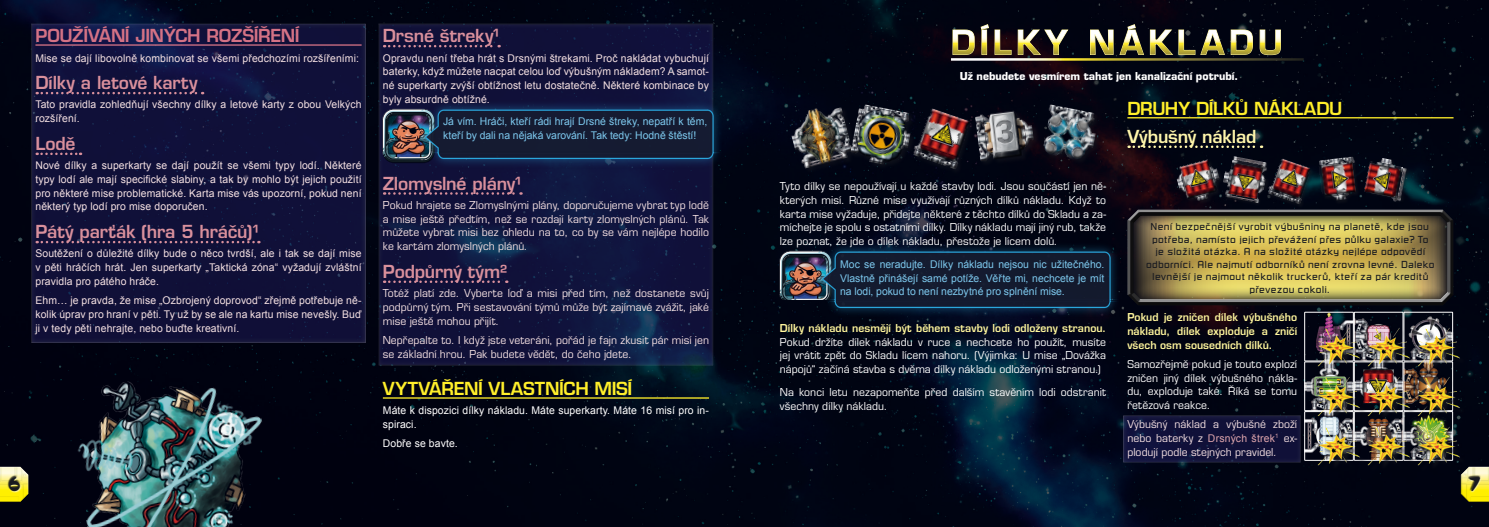
<style>
.page{position:relative;width:1489px;height:527px;background:#fff}
.page>*{position:absolute;margin:0;border:0;box-sizing:border-box;transform-origin:0 0}
.t1{font:600 32.5px "Eurostile CE";letter-spacing:.155em;color:#fff}
.t2{font:500 21.25px "Amorpheus";color:#181a20}
.t3{font:600 17.5px "Eurostile CE";letter-spacing:-.01em;color:#d9909c}
.t4{font:600 17.5px "Eurostile CE";letter-spacing:-.01em;color:#ffef2a}
.t5{font:600 17.5px "Eurostile CE";letter-spacing:-.02em;color:#d47285}
.t6{font:600 17.5px "Eurostile CE";letter-spacing:-.015em;color:#fff6ab}
.t7{font:10.62px/13.8px "Arial";letter-spacing:.01em;color:#f4e0e2;text-align:justify}
.t8{font:500 10.62px/13.8px "Eurostile CE";letter-spacing:.005em;color:#fff;text-align:justify}
.t9{font:500 10.62px/13.8px "Eurostile CE";letter-spacing:.005em;color:#f4e0e2;text-align:justify}
.t10{font:10.62px/13.8px "Arial";color:#7cc7ec;text-align:justify}
.t11{font:600 10.62px/13.8px "Eurostile CE";letter-spacing:.005em;color:#fff69d;text-align:justify}
.t12{font:10.62px/13.8px "Arial";letter-spacing:.01em;color:#fff}
.t13{font:700 10.62px "Eurostile CE";color:#fff}
.t14{font:500 10px/12.5px "Russell Square CE";letter-spacing:.03em;color:#181a20;text-align:center}
.s1{font-family:"Arial";font-weight:400;color:#dda4ac}
</style>
<div class="page">
<img style="left:0;top:0;width:1488px;height:526px">
<img style="left:64px;top:359px;width:217px;height:167px">
<svg style="left:1469px;top:465px;width:19px;height:8px"></svg>
<svg style="left:1460px;top:473px;width:28px;height:30px"></svg>
<div style="left:1467px;top:476px;width:14px;height:16px;background:#fff;opacity:.75"></div>
<div style="left:1467px;top:475px;width:14px;height:15px;background:#181a20;opacity:.75"></div>
<svg style="left:0;top:465px;width:30px;height:38px"></svg>
<div style="left:8px;top:476px;width:14px;height:16px;background:#fff;opacity:.75"></div>
<div style="left:7px;top:475px;width:14px;height:14px;background:#181a20;opacity:.75"></div>
<div style="left:378px;top:22px;width:336px;height:343px;background:#fff;opacity:.5"></div>
<img style="left:383px;top:101px;width:339px;height:51px">
<img style="left:383px;top:152px;width:339px;height:16px">
<div style="left:31px;top:22px;width:336px;height:320px;background:#101039"></div>
<img style="left:780px;top:242px;width:339px;height:75px">
<div style="left:1122px;top:413px;width:179px;height:49px;background:#fff;opacity:.5"></div>
<div style="left:790px;top:107px;width:68px;height:67px;background:#000413"></div>
<div style="left:912px;top:108px;width:63px;height:67px;background:#000312"></div>
<img style="left:785px;top:101px;width:315px;height:71px">
<hr style="left:1127px;top:117px;width:326px;height:1px;background:#ffef2a">
<svg style="left:1128px;top:145px;width:133px;height:3px"></svg>
<div style="left:1267px;top:158px;width:47px;height:50px;background:#000412"></div>
<div style="left:1364px;top:157px;width:47px;height:47px;background:#181a20;opacity:.5"></div>
<img style="left:1172px;top:154px;width:236px;height:52px">
<svg style="left:1126px;top:209px;width:328px;height:4px"></svg>
<div style="left:1126px;top:213px;width:328px;height:94px;background:#181a20;opacity:.75"></div>
<hr style="left:950px;top:58px;width:353px;height:3px;background:#fff">
<svg style="left:952px;top:29px;width:22px;height:26px"></svg>
<svg style="left:980px;top:24px;width:31px;height:31px"></svg>
<svg style="left:1017px;top:29px;width:51px;height:26px"></svg>
<svg style="left:1089px;top:29px;width:24px;height:26px"></svg>
<svg style="left:1119px;top:24px;width:24px;height:31px"></svg>
<svg style="left:1149px;top:29px;width:23px;height:26px"></svg>
<svg style="left:1178px;top:29px;width:46px;height:26px"></svg>
<svg style="left:1230px;top:29px;width:22px;height:26px"></svg>
<svg style="left:1259px;top:29px;width:21px;height:26px"></svg>
<hr style="left:35px;top:44px;width:326px;height:2px;background:#d47285">
<svg style="left:37px;top:92px;width:166px;height:2px"></svg>
<svg style="left:37px;top:152px;width:44px;height:3px"></svg>
<svg style="left:37px;top:240px;width:222px;height:3px"></svg>
<svg style="left:384px;top:45px;width:115px;height:2px"></svg>
<svg style="left:384px;top:192px;width:137px;height:2px"></svg>
<svg style="left:384px;top:280px;width:123px;height:3px"></svg>
<hr style="left:383px;top:397px;width:326px;height:1px;background:#ffef2a">
<img style="left:1305px;top:313px;width:145px;height:4px">
<div style="left:1353px;top:311px;width:50px;height:50px;border:1px solid #fff"></div>
<div style="left:1303px;top:311px;width:50px;height:50px;border:1px solid #fff"></div>
<div style="left:1403px;top:311px;width:49px;height:50px;border:1px solid #fff"></div>
<img style="left:1300px;top:317px;width:50px;height:49px">
<img style="left:1350px;top:317px;width:49px;height:49px">
<img style="left:1399px;top:317px;width:70px;height:49px">
<img style="left:1300px;top:366px;width:50px;height:50px">
<img style="left:1350px;top:366px;width:49px;height:50px">
<img style="left:1399px;top:366px;width:70px;height:50px">
<img style="left:1300px;top:416px;width:50px;height:57px">
<img style="left:1350px;top:416px;width:49px;height:57px">
<img style="left:1399px;top:416px;width:70px;height:57px">
<h3 class="t5" style="left:35px;top:25px;width:266px">POUŽÍVÁNÍ JINÝCH ROZŠÍŘENÍ</h3>
<p class="t7" style="left:35px;top:51px;width:325px">Mise se dají libovolně kombinovat se všemi předchozími rozšířeními:</p>
<h3 class="t3" style="left:35px;top:72px;width:164px">Dílky a letové karty</h3>
<p class="t7" style="left:35px;top:98px;width:327px">Tato pravidla zohledňují všechny dílky a letové karty z obou Velkých rozšíření.</p>
<h3 class="t3" style="left:35px;top:132px;width:42px">Lodě</h3>
<p class="t7" style="left:35px;top:158px;width:327px">Nové dílky a superkarty se dají použít se všemi typy lodí. Některé typy lodí ale mají specifické slabiny, a tak by mohlo být jejich použití pro některé mise problematické. Karta mise vás upozorní, pokud není některý typ lodí pro mise doporučen.</p>
<h3 class="t3" style="left:35px;top:221px;width:226px">Pátý parťák (hra 5 hráčů)¹</h3>
<p class="t7" style="left:35px;top:247px;width:327px">Soutěžení o důležité dílky bude o něco tvrdší, ale i tak se dají mise v pěti hráčích hrát. Jen superkarty „Taktická zóna“ vyžadují zvláštní pravidla pro pátého hráče.</p>
<p class="t7" style="left:35px;top:293px;width:327px">Ehm… je pravda, že mise „Ozbrojený doprovod“ zřejmě potřebuje ně&shy;kolik úprav pro hraní v pěti. Ty už by se ale na kartu mise nevešly. Buď ji v tedy pěti nehrajte, nebo buďte kreativní.</p>
<h3 class="t3" style="left:383px;top:25px;width:118px">Drsné štreky¹</h3>
<p class="t7" style="left:383px;top:51px;width:327px">Opravdu není třeba hrát s Drsnými štrekami. Proč nakládat vybuchují baterky, když můžete nacpat celou loď výbušným nákladem? A samot&shy;né superkarty zvýší obtížnost letu dostatečně. Některé kombinace by byly absurdně obtížné.</p>
<p class="t10" style="left:443px;top:115px;width:266px">Já vím. Hráči, kteří rádi hrají Drsné štreky, nepatří k těm, kteří by dali na nějaká varování. Tak tedy: Hodně štěstí!</p>
<h3 class="t3" style="left:383px;top:172px;width:140px">Zlomyslné plány¹</h3>
<p class="t9" style="left:383px;top:198px;width:327px">Pokud hrajete se Zlomyslnými plány, doporučujeme vybrat typ lodě a mise ještě předtím, než se rozdají karty zlomyslných plánů. Tak můžete vybrat misi bez ohledu na to, co by se vám nejlépe hodilo ke kartám zlomyslných plánů.</p>
<h3 class="t3" style="left:383px;top:260px;width:126px">Podpůrný tým²</h3>
<p class="t9" style="left:383px;top:286px;width:327px">Totéž platí zde. Vyberte loď a misi před tím, než dostanete svůj podpůrný tým. Při sestavování týmů může být zajímavé zvážit, jaké mise ještě mohou přijít.</p>
<p class="t9" style="left:383px;top:332px;width:328px">Nepřepalte to. I když jste veteráni, pořád je fajn zkusit pár misí jen se základní hrou. Pak budete vědět, do čeho jdete.</p>
<h3 class="t4" style="left:383px;top:377px;width:251px">VYTVÁŘENÍ VLASTNÍCH MISÍ</h3>
<p class="t12" style="left:383px;top:403px;width:327px">Máte k dispozici dílky nákladu. Máte superkarty. Máte 16 misí pro in&shy;spiraci.</p>
<p class="t12" style="left:383px;top:436px;width:76px">Dobře se bavte.</p>
<h1 class="t1" style="left:950px;top:22px;width:333px">DÍLKY NÁKLADU</h1>
<p class="t13" style="left:959px;top:69px;width:280px">Už nebudete vesmírem tahat jen kanalizační potrubí.</p>
<p class="t8" style="left:780px;top:179px;width:327px">Tyto dílky se nepoužívají u každé stavby lodi. Jsou součástí jen ně&shy;kterých misí. Různé mise využívají různých dílků nákladu. Když to karta mise vyžaduje, přidejte některé z těchto dílků do Skladu a za&shy;míchejte je spolu s ostatními dílky. Dílky nákladu mají jiný rub, takže lze poznat, že jde o dílek nákladu, přestože je lícem dolů.</p>
<p class="t10" style="left:840px;top:257px;width:266px">Moc se neradujte. Dílky nákladu nejsou nic užitečného.<br>Vlastně přinášejí samé potíže. Věřte mi, nechcete je mít na lodi, pokud to není nezbytné pro splnění mise.</p>
<p class="t11" style="left:780px;top:320px;width:327px">Dílky nákladu nesmějí být během stavby lodi odloženy stranou.</p>
<p class="t8" style="left:780px;top:334px;width:327px">Pokud držíte dílek nákladu v ruce a nechcete ho použít, musíte jej vrátit zpět do Skladu lícem nahoru. (Výjimka: U mise „Dovážka nápojů“ začíná stavba s dvěma dílky nákladu odloženými stranou.)</p>
<p class="t8" style="left:780px;top:384px;width:327px">Na konci letu nezapomeňte před dalším stavěním lodi odstranit všechny dílky nákladu.</p>
<h3 class="t4" style="left:1127px;top:98px;width:216px">DRUHY DÍLKŮ NÁKLADU</h3>
<h3 class="t6" style="left:1127px;top:125px;width:131px">Výbušný náklad</h3>
<p class="t14" style="left:1145px;top:220px;width:290px">Není bezpečnější vyrobit výbušniny na planetě, kde jsou potřeba, namísto jejich převážení přes půlku galaxie? To<br>je složitá otázka. A na složité otázky nejlépe odpovědí odborníci. Ale najmutí odborníků není zrovna levné. Daleko levnější je najmout několik truckerů, kteří za pár kreditů převezou cokoli.</p>
<p class="t11" style="left:1127px;top:310px;width:171px">Pokud je zničen dílek výbušného nákladu, dílek exploduje a zničí všech osm sousedních dílků.</p>
<p class="t8" style="left:1127px;top:356px;width:171px">Samozřejmě pokud je touto explozí zničen jiný dílek výbušného nákla&shy;du, exploduje také. Říká se tomu řetězová reakce.</p>
<p class="t9" style="left:1127px;top:417px;width:171px">Výbušný náklad a výbušné zboží nebo baterky z <span class="s1">Drsných štrek</span><sup>1</sup> ex&shy;plodují podle stejných pravidel.</p>
<h2 class="t2" style="left:8px;top:470px;width:13px">6</h2>
<h2 class="t2" style="left:1469px;top:470px;width:12px">7</h2>
</div>
